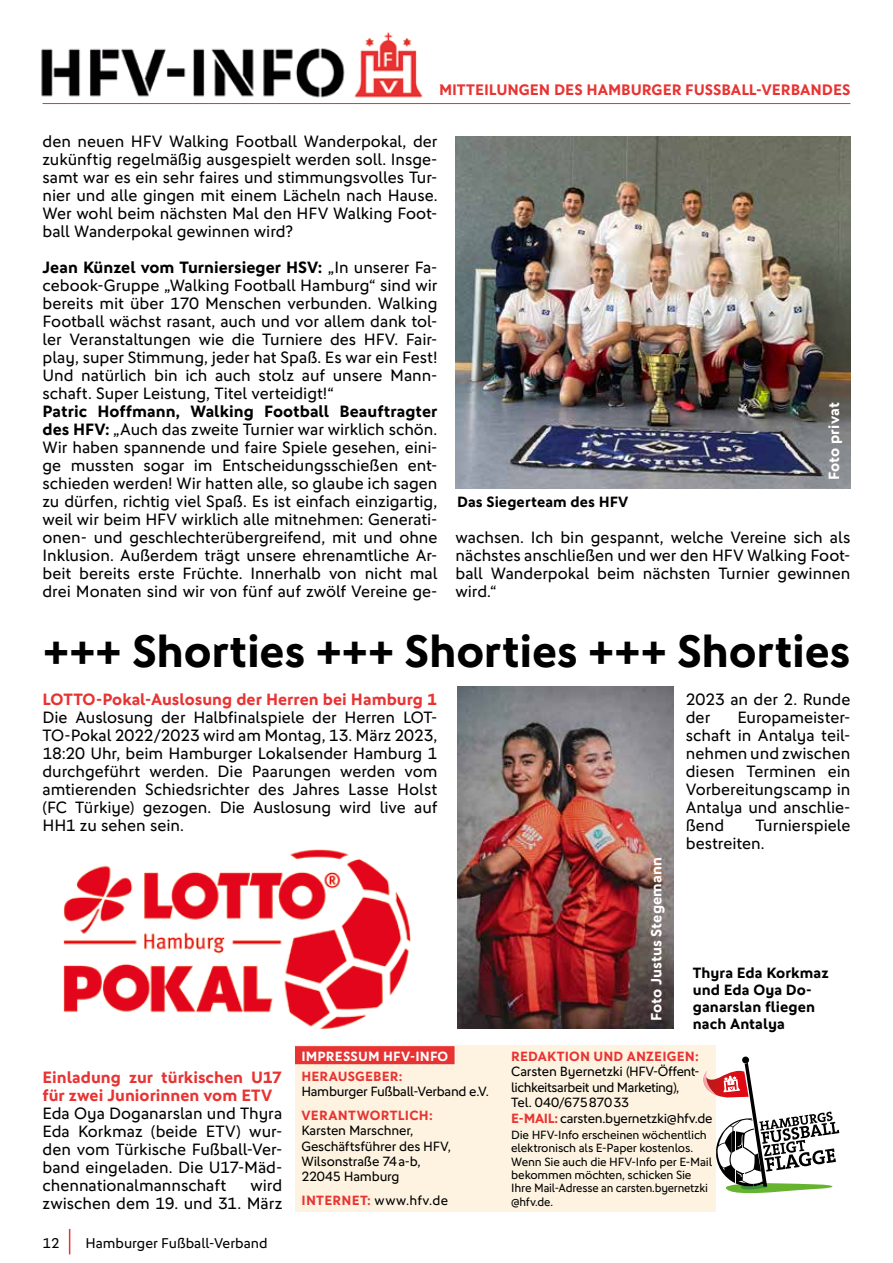
<style>
.page{position:relative;width:893px;height:1263px;background:#fff}
.page>*{position:absolute;margin:0;border:0;box-sizing:border-box;transform-origin:0 0}
.t1{font:700 45.75px "DFB Sans";letter-spacing:-.005em;color:#000}
.t2{font:16.5px/18px "DFB Sans";color:#000;text-align:justify}
.t3{font:700 16.5px/18px "DFB Sans";color:#e73433}
.t4{font:700 15.3px "DFB Sans";color:#e73433}
.t5{font:700 15px/17px "DFB Sans";letter-spacing:.005em;color:#000}
.t6{font:700 15px "DFB Sans";letter-spacing:.005em;color:#fff}
.t7{font:14.25px "DFB Sans";color:#000}
.t8{font:13.5px/15.5px "DFB Sans";letter-spacing:-.02em;color:#000}
.t9{font:700 13.5px "DFB Sans";letter-spacing:.02em;color:#e73433}
.t10{font:700 13.5px "DFB Sans";letter-spacing:.01em;color:#fff}
.t11{font:12px/13.4px "DFB Sans";letter-spacing:-.015em;color:#000}
.s1{font-weight:700}
.s2{font-weight:700;color:#e73433}
</style>
<div class="page">
<svg style="left:69px;top:1229px;width:1px;height:25px"></svg>
<img style="left:41px;top:32px;width:382px;height:66px">
<hr style="left:43px;top:103px;width:807px;height:1px;background:#e73433">
<div style="left:295px;top:1045px;width:421px;height:167px;background:#fef3e0"></div>
<div style="left:295px;top:1046px;width:160px;height:18px;background:#e73433"></div>
<svg style="left:703px;top:1062px;width:136px;height:132px"></svg>
<div style="left:742px;top:1056px;width:7px;height:7px;background:#000;border-radius:50%"></div>
<img style="left:455px;top:136px;width:395px;height:353px">
<img style="left:63px;top:849px;width:348px;height:180px">
<img style="left:457px;top:687px;width:216px;height:342px">
<p class="t4" style="left:439px;top:80px;width:413px">MITTEILUNGEN DES HAMBURGER FUSSBALL-VERBANDES</p>
<p class="t2" style="left:43px;top:132px;width:396px">den neuen HFV Walking Football Wanderpokal, der zukünftig regelmäßig ausgespielt werden soll. Insge&shy;samt war es ein sehr faires und stimmungsvolles Tur&shy;nier und alle gingen mit einem Lächeln nach Hause.<br>Wer wohl beim nächsten Mal den HFV Walking Foot&shy;ball Wanderpokal gewinnen wird?</p>
<p class="t2" style="left:43px;top:258px;width:396px"><span class="s1">Jean Künzel vom Turniersieger HSV:</span> „In unserer Fa&shy;cebook-Gruppe „Walking Football Hamburg“ sind wir bereits mit über 170 Menschen verbunden. Walking Football wächst rasant, auch und vor allem dank tol&shy;ler Veranstaltungen wie die Turniere des HFV. Fair&shy;play, super Stimmung, jeder hat Spaß. Es war ein Fest!<br>Und natürlich bin ich auch stolz auf unsere Mann&shy;schaft. Super Leistung, Titel verteidigt!“</p>
<p class="t2" style="left:43px;top:402px;width:396px"><span class="s1">Patric Hoffmann, Walking Football Beauftragter des HFV:</span> „Auch das zweite Turnier war wirklich schön.<br>Wir haben spannende und faire Spiele gesehen, eini&shy;ge mussten sogar im Entscheidungsschießen ent&shy;schieden werden! Wir hatten alle, so glaube ich sagen zu dürfen, richtig viel Spaß. Es ist einfach einzigartig, weil wir beim HFV wirklich alle mitnehmen: Generati&shy;onen- und geschlechterübergreifend, mit und ohne Inklusion. Außerdem trägt unsere ehrenamtliche Ar&shy;beit bereits erste Früchte. Innerhalb von nicht mal drei Monaten sind wir von fünf auf zwölf Vereine ge-</p>
<p class="t5" style="left:457px;top:493px;width:173px">Das Siegerteam des HFV</p>
<p class="t6" style="left:825px;top:480px;width:79px;rotate:-90deg">Foto privat</p>
<p class="t2" style="left:455px;top:528px;width:396px">wachsen. Ich bin gespannt, welche Vereine sich als nächstes anschließen und wer den HFV Walking Foot&shy;ball Wanderpokal beim nächsten Turnier gewinnen wird.“</p>
<h1 class="t1" style="left:43px;top:624px;width:809px">+++ Shorties +++ Shorties +++ Shorties</h1>
<p class="t3" style="left:43px;top:690px;width:396px">LOTTO-Pokal-Auslosung der Herren bei Hamburg 1</p>
<p class="t2" style="left:43px;top:708px;width:396px">Die Auslosung der Halbfinalspiele der Herren LOT-TO-Pokal 2022/2023 wird am Montag, 13. März 2023, 18:20 Uhr, beim Hamburger Lokalsender Hamburg 1 durchgeführt werden. Die Paarungen werden vom amtierenden Schiedsrichter des Jahres Lasse Holst (FC Türkiye) gezogen. Die Auslosung wird live auf HH1 zu sehen sein.</p>
<p class="t3" style="left:43px;top:1068px;width:241px">Einladung zur türkischen U17 für zwei Juniorinnen vom ETV</p>
<p class="t2" style="left:43px;top:1104px;width:241px">Eda Oya Doganarslan und Thyra Eda Korkmaz (beide ETV) wur&shy;den vom Türkische Fußball-Ver&shy;band eingeladen. Die U17-Mäd&shy;chennationalmannschaft</p>
<p class="t2" style="left:43px;top:1176px;width:241px;text-align:right">wird<br>zwischen dem 19. und 31. März</p>
<p class="t7" style="left:43px;top:1235px;width:19px">12</p>
<p class="t7" style="left:85px;top:1235px;width:184px">Hamburger Fußball-Verband</p>
<p class="t10" style="left:301px;top:1048px;width:148px">IMPRESSUM HFV-INFO</p>
<p class="t9" style="left:301px;top:1068px;width:103px">HERAUSGEBER:</p>
<p class="t8" style="left:301px;top:1083px;width:189px">Hamburger Fußball-Verband e.V.</p>
<p class="t9" style="left:301px;top:1107px;width:133px">VERANTWORTLICH:</p>
<p class="t8" style="left:301px;top:1123px;width:151px">Karsten Marschner,<br>Geschäftsführer des HFV,<br>Wilsonstraße 74a-b,<br>22045 Hamburg</p>
<p class="t8" style="left:301px;top:1193px;width:148px"><span class="s2">INTERNET:</span> www.hfv.de</p>
<p class="t6" style="left:647px;top:1021px;width:166px;rotate:-90deg">Foto Justus Stegemann</p>
<p class="t2" style="left:686px;top:690px;width:166px">2023 an der 2. Runde der</p>
<p class="t2" style="left:686px;top:708px;width:166px;text-indent:52px">Europameister&shy;schaft in Antalya teil&shy;nehmen und zwischen diesen Terminen ein Vorbereitungscamp in Antalya und anschlie&shy;ßend</p>
<p class="t2" style="left:686px;top:816px;width:166px;text-indent:70px">Turnierspiele bestreiten.</p>
<p class="t5" style="left:693px;top:964px;width:138px">Thyra Eda Korkmaz und Eda Oya Do&shy;ganarslan fliegen nach Antalya</p>
<p class="t9" style="left:511px;top:1048px;width:189px">REDAKTION UND ANZEIGEN:</p>
<p class="t8" style="left:511px;top:1064px;width:203px">Carsten Byernetzki (HFV-Öffent&shy;lichkeitsarbeit und Marketing),<br>Tel. 040/67587033<br><span class="s2">E-MAIL:</span> carsten.byernetzki@hfv.de</p>
<p class="t11" style="left:511px;top:1128px;width:202px">Die HFV-Info erscheinen wöchentlich elektronisch als E-Paper kostenlos.<br>Wenn Sie auch die HFV-Info per E-Mail bekommen möchten, schicken Sie<br>Ihre Mail-Adresse an carsten.byernetzki @hfv.de.</p>
</div>
